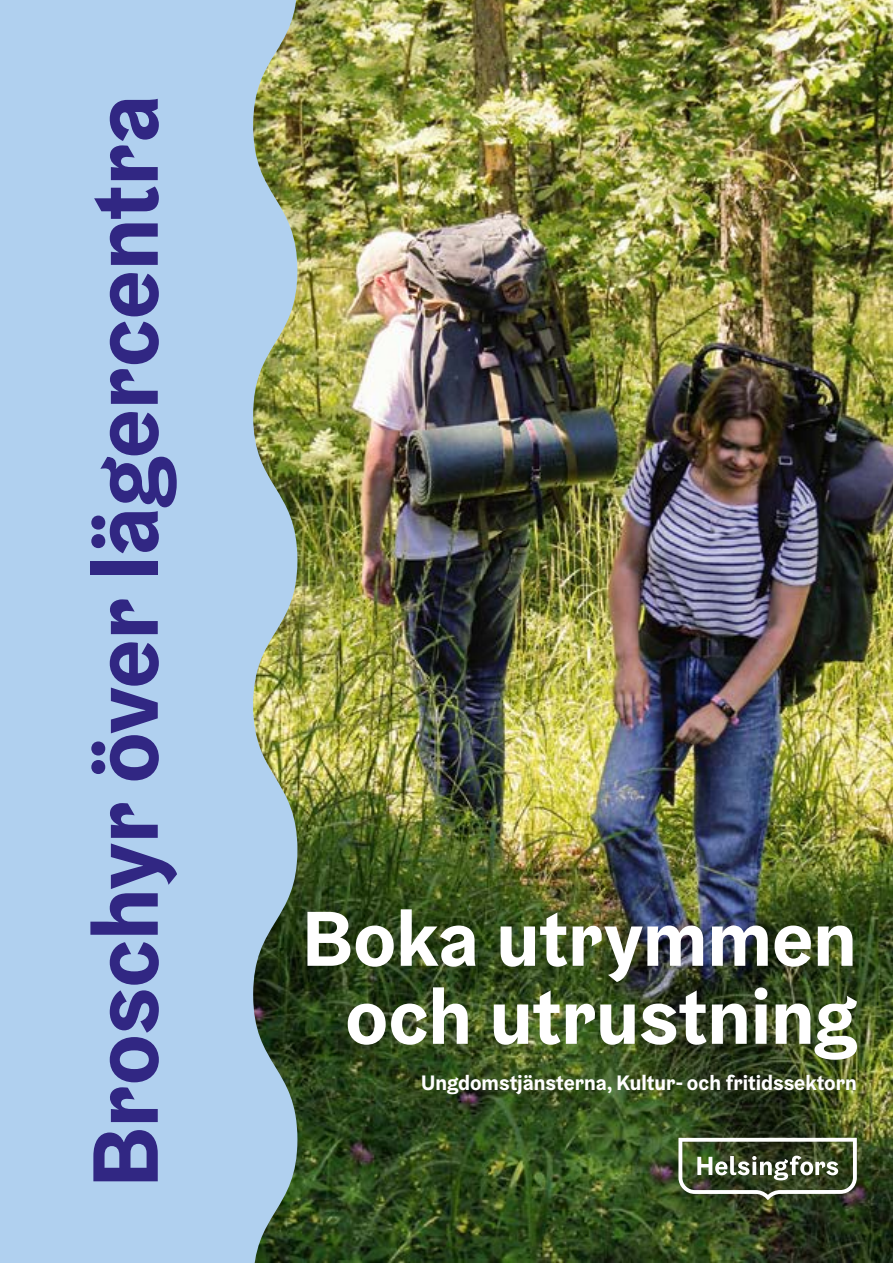
<style>
.page{position:relative;width:893px;height:1263px;background:#fff}
.page>*{position:absolute;margin:0;border:0;box-sizing:border-box;transform-origin:0 0}
.t1{font:700 93px "Helsinki Grotesk";color:#312783}
.t2{font:700 78px/78px "Helsinki Grotesk";color:#fff;text-align:center}
.t3{font:700 21px "Helsinki Grotesk";color:#fff}
</style>
<div class="page">
<img style="left:297px;top:0;width:596px;height:1263px">
<svg style="left:0;top:0;width:297px;height:1263px;background:#abcae2"></svg>
<img style="left:678px;top:1138px;width:179px;height:62px">
<h1 class="t1" style="left:66px;top:1187px;width:1094px;rotate:-90deg">Broschyr över lägercentra</h1>
<h2 class="t2" style="left:303px;top:899px;width:556px">Boka utrymmen och utrustning</h2>
<p class="t3" style="left:421px;top:1069px;width:437px">Ungdomstjänsterna, Kultur- och fritidssektorn</p>
</div>
